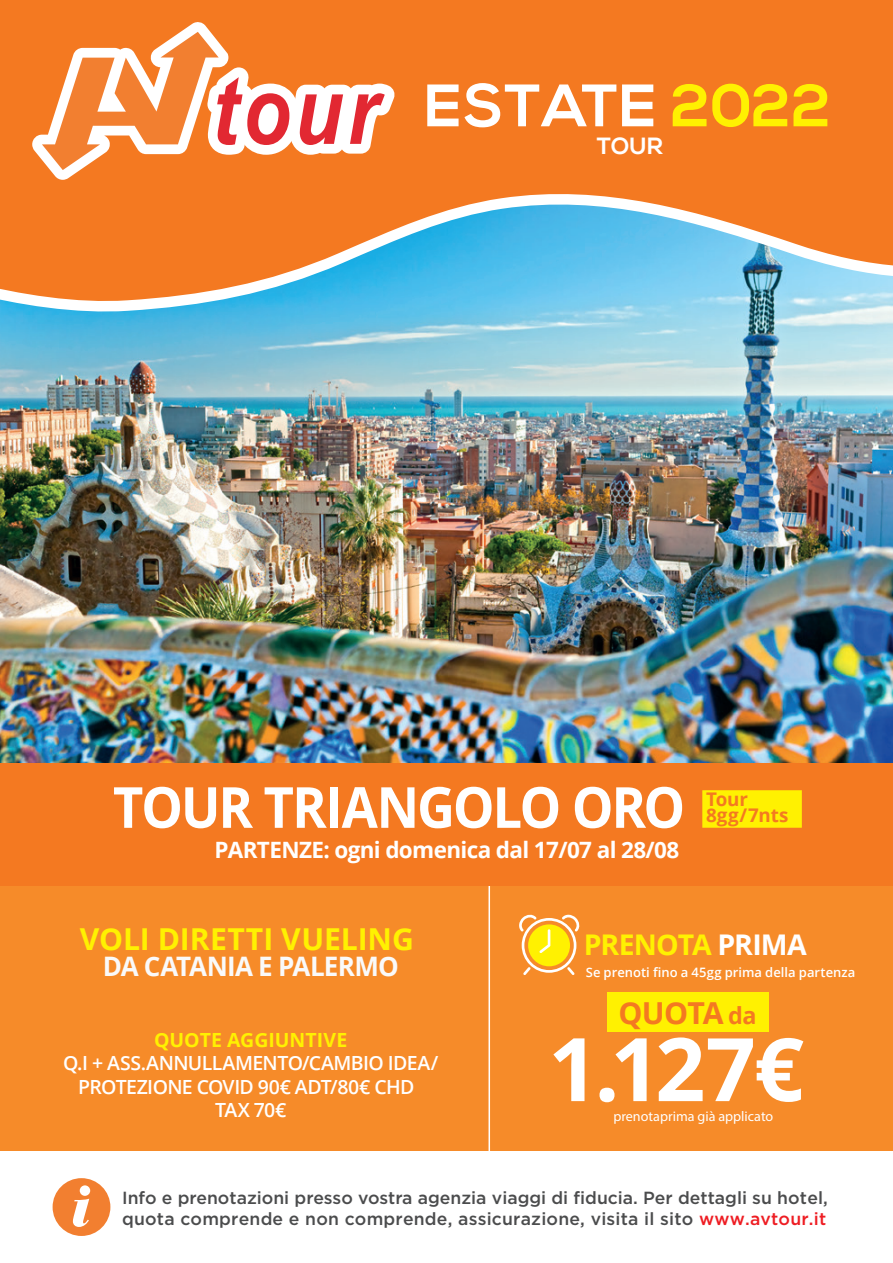
<style>
.page{position:relative;width:893px;height:1263px;background:#fff}
.page>*{position:absolute;margin:0;border:0;box-sizing:border-box;transform-origin:0 0}
.t1{font:700 87.9px "Open Sans";color:#fff}
.t2{font:60.45px "Cg Bauer Bodoni Bl It";color:#fff}
.t3{font:700 59.7px "Nexa";letter-spacing:.015em;color:#fff}
.t4{font:700 56.7px "Open Sans";letter-spacing:-.04em;color:#fff;scale:.93 1}
.t5{font:700 30.3px "Open Sans";letter-spacing:-.025em;color:#f47921}
.t6{font:700 30.15px "Open Sans";letter-spacing:-.005em;color:#fff101}
.t7{font:700 28.5px "Open Sans";letter-spacing:-.035em;color:#fff101}
.t8{font:700 26.85px "Open Sans";letter-spacing:-.035em;color:#fafafa}
.t9{font:700 23.4px "Nexa";color:#fff}
.t10{font:700 22.5px "Open Sans";letter-spacing:-.03em;color:#fff}
.t11{font:600 19.5px/23.4px "Open Sans";letter-spacing:-.035em;color:#fff;text-align:center}
.t12{font:700 19.5px "Open Sans";color:#fff101}
.t13{font:700 18.75px/16px "Open Sans";letter-spacing:-.005em;color:#f47921}
.t14{font:500 17.55px "Gotham";letter-spacing:.01em;color:#4b4c4d}
.t15{font:14.1px "Myriad Pro";color:#fff}
.t16{font:600 13.05px "Open Sans";letter-spacing:.005em;color:#fff}
.s1{color:#fff101}
.s2{color:#fff}
.s3{font-size:23.4px}
.s4{color:#ee1d23}
</style>
<div class="page">
<div style="left:0;top:0;width:893px;height:601px;background:#f47921"></div>
<svg style="left:32px;top:22px;width:363px;height:155px"></svg>
<img style="left:0;top:177px;width:893px;height:586px">
<div style="left:0;top:767px;width:893px;height:402px;background:#f68b29"></div>
<hr style="left:489px;top:824px;width:1px;height:359px;background:#fff">
<div style="left:607px;top:993px;width:161px;height:39px;background:#fff101"></div>
<svg style="left:519px;top:914px;width:61px;height:61px"></svg>
<div style="left:0;top:763px;width:893px;height:122px;background:#f47921"></div>
<div style="left:702px;top:790px;width:100px;height:38px;background:#fff101"></div>
<div style="left:0;top:1151px;width:893px;height:112px;background:#fff"></div>
<div style="left:53px;top:1178px;width:57px;height:58px;background:#f27f30;border-radius:50%"></div>
<h3 class="t3" style="left:424px;top:71px;width:407px">ESTATE <span class="s1">2022</span></h3>
<h3 class="t9" style="left:597px;top:133px;width:68px">TOUR</h3>
<h3 class="t4" style="left:113px;top:767px;width:617px">TOUR TRIANGOLO ORO</h3>
<p class="t13" style="left:706px;top:791px;width:84px">Tour<br>8gg/7nts</p>
<p class="t10" style="left:214px;top:834px;width:466px">PARTENZE: ogni domenica dal 17/07 al 28/08</p>
<h3 class="t6" style="left:80px;top:917px;width:335px">VOLI DIRETTI VUELING</h3>
<h3 class="t8" style="left:103px;top:948px;width:298px">DA CATANIA E PALERMO</h3>
<p class="t12" style="left:154px;top:1026px;width:195px">QUOTE AGGIUNTIVE</p>
<p class="t11" style="left:63px;top:1051px;width:377px">Q.I + ASS.ANNULLAMENTO/CAMBIO IDEA/<br>PROTEZIONE COVID 90€ ADT/80€ CHD<br>TAX 70€</p>
<h3 class="t7" style="left:584px;top:925px;width:224px">PRENOTA <span class="s2">PRIMA</span></h3>
<p class="t16" style="left:586px;top:963px;width:271px">Se prenoti fino a 45gg prima della partenza</p>
<h3 class="t5" style="left:618px;top:991px;width:140px">QUOTA <span class="s3">da</span></h3>
<h1 class="t1" style="left:548px;top:1007px;width:257px">1.127€</h1>
<p class="t15" style="left:613px;top:1107px;width:161px">prenotaprima già applicato</p>
<h2 class="t2" style="left:72px;top:1168px;width:21px">i</h2>
<p class="t14" style="left:122px;top:1188px;width:707px">Info e prenotazioni presso vostra agenzia viaggi di fiducia. Per dettagli su hotel,</p>
<p class="t14" style="left:122px;top:1209px;width:706px">quota comprende e non comprende, assicurazione, visita il sito <span class="s4">www.avtour.it</span></p>
</div>
